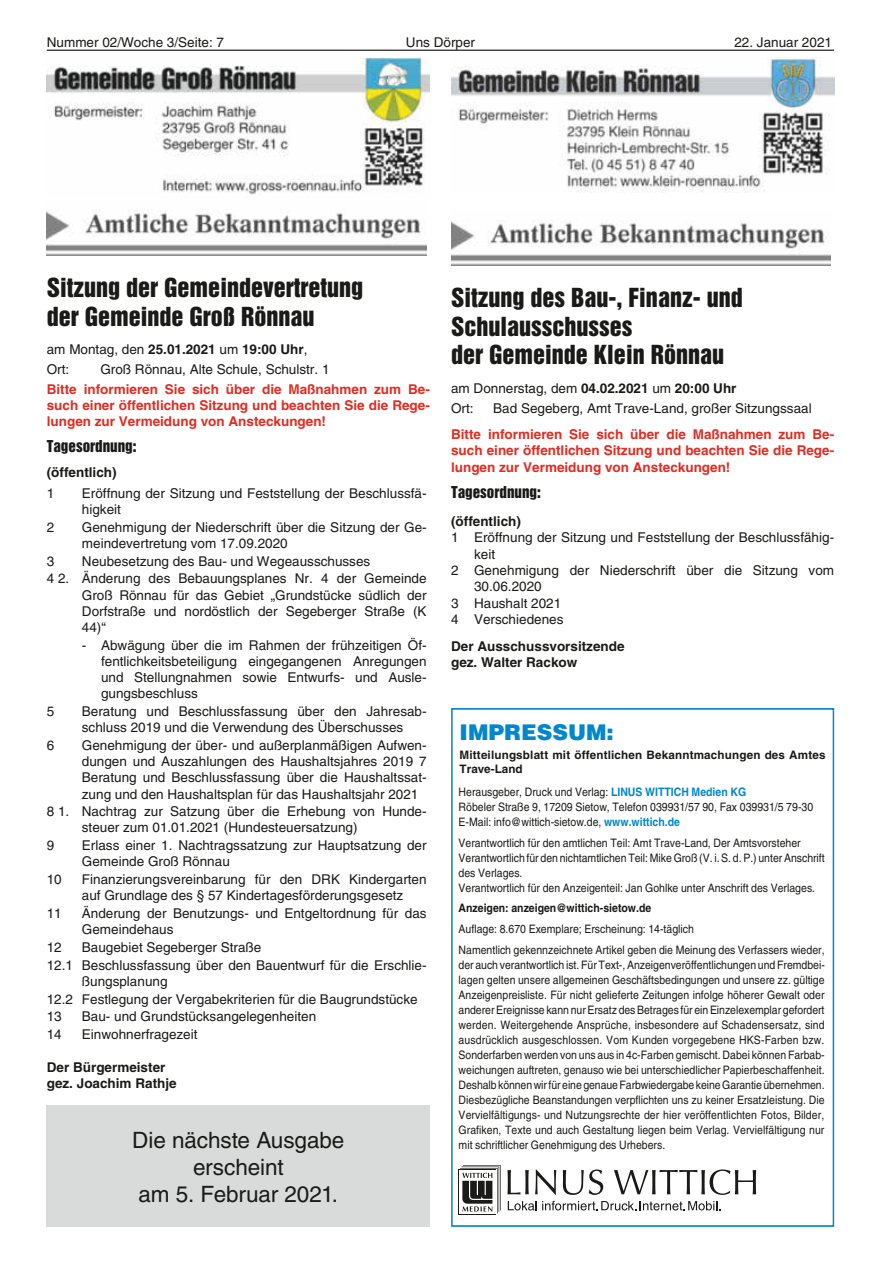
<style>
.page{position:relative;width:881px;height:1263px;background:#fff}
.page>*{position:absolute;margin:0;border:0;box-sizing:border-box;transform-origin:0 0}
.t1{font:24px/28.8px "Helvetica Inserat LT";color:#1a1a18}
.t2{font:22.5px/27px "Helvetica LT";letter-spacing:-.005em;color:#1a1a18;text-align:center}
.t3{font:900 21.6px "Helvetica LT";color:#0087cc}
.t4{font:15px "Helvetica Inserat LT";color:#1a1a18}
.t5{font:13.5px/16.2px "Helvetica LT";color:#1a1a18}
.t6{font:700 13.5px/16.2px "Helvetica LT";color:#e52a20;text-align:justify}
.t7{font:700 13.5px/16.2px "Helvetica LT";color:#1a1a18}
.t8{font:11.7px/15px "Helvetica LT";color:#1a1a18;scale:.9 1}
.t9{font:700 11.7px/14.1px "Helvetica LT";letter-spacing:.015em;color:#1a1a18}
.t10{font:700 11.7px "Helvetica LT";letter-spacing:.015em;color:#1a1a18;scale:.9 1}
.s1{font-weight:700}
.s2{font-weight:700;color:#0087cc}
</style>
<div class="page">
<hr style="left:47px;top:50px;width:786px;height:1px;background:#1a1a18">
<img style="left:451px;top:57px;width:382px;height:135px">
<img style="left:451px;top:220px;width:379px;height:45px">
<img style="left:47px;top:57px;width:382px;height:138px">
<img style="left:47px;top:209px;width:379px;height:46px">
<div style="left:451px;top:708px;width:382px;height:519px;border:2px solid #0087cc"></div>
<svg style="left:507px;top:1170px;width:21px;height:24px"></svg>
<svg style="left:535px;top:1169px;width:21px;height:26px"></svg>
<svg style="left:562px;top:1169px;width:41px;height:26px"></svg>
<svg style="left:614px;top:1169px;width:141px;height:26px"></svg>
<div style="left:458px;top:1169px;width:38px;height:46px;background:#1a1a18"></div>
<div style="left:459px;top:1170px;width:36px;height:44px;background:#fff"></div>
<svg style="left:460px;top:1165px;width:40px;height:48px"></svg>
<svg style="left:507px;top:1201px;width:29px;height:9px"></svg>
<svg style="left:542px;top:1201px;width:178px;height:9px"></svg>
<div style="left:47px;top:1106px;width:382px;height:121px;background:#d9dada"></div>
<p class="t5" style="left:47px;top:34px;width:179px">Nummer 02/Woche 3/Seite: 7</p>
<p class="t5" style="left:406px;top:34px;width:71px">Uns Dörper</p>
<p class="t5" style="left:734px;top:34px;width:99px">22. Januar 2021</p>
<h1 class="t1" style="left:47px;top:273px;width:318px">Sitzung der Gemeindevertretung der Gemeinde Groß Rönnau</h1>
<p class="t5" style="left:47px;top:340px;width:262px;line-height:19.5px">am Montag, den <span class="s1">25.01.2021</span> um <span class="s1">19:00 Uhr</span>,<br>Ort:</p>
<h1 class="t1" style="left:451px;top:283px;width:293px">Sitzung des Bau-, Finanz- und<br>Schulausschusses<br>der Gemeinde Klein Rönnau</h1>
<p class="t5" style="left:451px;top:379px;width:287px;line-height:19.5px">am Donnerstag, dem <span class="s1">04.02.2021</span> um <span class="s1">20:00 Uhr<br></span>Ort:</p>
<p class="t5" style="left:100px;top:361px;width:230px">Groß Rönnau, Alte Schule, Schulstr. 1</p>
<p class="t6" style="left:47px;top:380px;width:384px">Bitte informieren Sie sich über die Maßnahmen zum Be&shy;such einer öffentlichen Sitzung und beachten Sie die Rege&shy;lungen zur Vermeidung von Ansteckungen!</p>
<p class="t4" style="left:47px;top:438px;width:91px">Tagesordnung:</p>
<p class="t7" style="left:47px;top:464px;width:71px">(öffentlich)</p>
<p class="t5" style="left:47px;top:485px;width:9px">1</p>
<p class="t5" style="left:82px;top:485px;width:346px">Eröffnung der Sitzung und Feststellung der Beschlussfä&shy;higkeit</p>
<p class="t5" style="left:47px;top:519px;width:9px">2</p>
<p class="t5" style="left:82px;top:519px;width:346px">Genehmigung der Niederschrift über die Sitzung der Ge&shy;meindevertretung vom 17.09.2020</p>
<p class="t5" style="left:47px;top:553px;width:9px">3</p>
<p class="t5" style="left:493px;top:400px;width:320px">Bad Segeberg, Amt Trave-Land, großer Sitzungssaal</p>
<p class="t6" style="left:451px;top:426px;width:384px">Bitte informieren Sie sich über die Maßnahmen zum Be&shy;such einer öffentlichen Sitzung und beachten Sie die Rege&shy;lungen zur Vermeidung von Ansteckungen!</p>
<p class="t4" style="left:451px;top:483px;width:91px">Tagesordnung:</p>
<p class="t7" style="left:451px;top:513px;width:71px">(öffentlich)</p>
<p class="t5" style="left:451px;top:530px;width:384px">1 Eröffnung der Sitzung und Feststellung der Beschlussfähig-</p>
<p class="t5" style="left:474px;top:546px;width:23px">keit</p>
<p class="t5" style="left:451px;top:562px;width:384px">2 Genehmigung der Niederschrift über die Sitzung vom</p>
<p class="t5" style="left:474px;top:578px;width:69px">30.06.2020</p>
<p class="t5" style="left:451px;top:595px;width:112px">3 Haushalt 2021</p>
<p class="t5" style="left:451px;top:611px;width:114px">4 Verschiedenes</p>
<p class="t7" style="left:451px;top:637px;width:175px">Der Ausschussvorsitzende gez. Walter Rackow</p>
<p class="t5" style="left:47px;top:552px;width:381px;line-height:17.7px;text-indent:35px">Neubesetzung des Bau- und Wegeausschusses<br>4 2. Änderung des Bebauungsplanes Nr. 4 der Gemeinde</p>
<p class="t5" style="left:82px;top:587px;width:346px;text-align:justify">Groß Rönnau für das Gebiet „Grundstücke südlich der Dorfstraße und nordöstlich der Segeberger Straße (K 44)“</p>
<p class="t5" style="left:101px;top:637px;width:327px;text-align:justify;text-indent:-19px">- Abwägung über die im Rahmen der frühzeitigen Öf&shy;fentlichkeitsbeteiligung eingegangenen Anregungen und Stellungnahmen sowie Entwurfs- und Ausle&shy;gungsbeschluss</p>
<p class="t5" style="left:47px;top:703px;width:9px">5</p>
<p class="t5" style="left:82px;top:703px;width:346px">Beratung und Beschlussfassung über den Jahresab&shy;schluss 2019 und die Verwendung des Überschusses</p>
<p class="t5" style="left:47px;top:737px;width:9px">6</p>
<p class="t5" style="left:82px;top:737px;width:346px;text-align:justify">Genehmigung der über- und außerplanmäßigen Aufwen&shy;dungen und Auszahlungen des Haushaltsjahres 2019 7<br>Beratung und Beschlussfassung über die Haushaltssat&shy;zung und den Haushaltsplan für das Haushaltsjahr 2021</p>
<p class="t5" style="left:82px;top:803px;width:346px;text-indent:-35px">8 1. Nachtrag zur Satzung über die Erhebung von Hunde&shy;steuer zum 01.01.2021 (Hundesteuersatzung)</p>
<p class="t5" style="left:47px;top:837px;width:9px">9</p>
<p class="t5" style="left:82px;top:837px;width:346px">Erlass einer 1. Nachtragssatzung zur Hauptsatzung der<br>Gemeinde Groß Rönnau</p>
<p class="t5" style="left:47px;top:871px;width:17px">10</p>
<p class="t5" style="left:82px;top:871px;width:346px">Finanzierungsvereinbarung für den DRK Kindergarten auf Grundlage des § 57 Kindertagesförderungsgesetz</p>
<p class="t5" style="left:47px;top:905px;width:17px">11</p>
<p class="t5" style="left:82px;top:905px;width:346px">Änderung der Benutzungs- und Entgeltordnung für das<br>Gemeindehaus</p>
<p class="t5" style="left:47px;top:939px;width:17px">12</p>
<h3 class="t3" style="left:459px;top:718px;width:156px">IMPRESSUM:</h3>
<p class="t9" style="left:459px;top:748px;width:367px">Mitteilungsblatt mit öffentlichen Bekanntmachungen des Amtes<br>Trave-Land</p>
<p class="t8" style="left:458px;top:784px;width:395px">Herausgeber, Druck und Verlag: <span class="s2">LINUS WITTICH Medien KG<br></span>Röbeler Straße 9, 17209 Sietow, Telefon 039931/57 90, Fax 039931/5 79-30<br>E-Mail: info@wittich-sietow.de, <span class="s2">www.wittich.de</span></p>
<p class="t8" style="left:458px;top:836px;width:408px">Verantwortlich für den amtlichen Teil: Amt Trave-Land, Der Amtsvorsteher Verantwortlich für den nichtamtlichen Teil: Mike Groß (V. i. S. d. P.) unter Anschrift des Verlages.<br>Verantwortlich für den Anzeigenteil: Jan Gohlke unter Anschrift des Verlages.</p>
<p class="t10" style="left:458px;top:901px;width:215px">Anzeigen: anzeigen@wittich-sietow.de</p>
<p class="t8" style="left:458px;top:917px;width:408px;line-height:21.6px">Auflage: 8.670 Exemplare; Erscheinung: 14-täglich<br>Namentlich gekennzeichnete Artikel geben die Meinung des Verfassers wieder,</p>
<p class="t8" style="left:458px;top:957px;width:408px;text-align:justify">der auch verantwortlich ist. Für Text-, Anzeigenveröffentlichungen und Fremdbei&shy;lagen gelten unsere allgemeinen Geschäftsbedingungen und unsere zz. gültige Anzeigenpreisliste. Für nicht gelieferte Zeitungen infolge höherer Gewalt oder anderer Ereignisse kann nur Ersatz des Betrages für ein Einzelexemplar gefordert werden. Weitergehende Ansprüche, insbesondere auf Schadensersatz, sind ausdrücklich ausgeschlossen. Vom Kunden vorgegebene HKS-Farben bzw.<br>Sonderfarben werden von uns aus in 4c-Farben gemischt. Dabei können Farbab&shy;weichungen auftreten, genauso wie bei unterschiedlicher Papierbeschaffenheit.<br>Deshalb können wir für eine genaue Farbwiedergabe keine Garantie übernehmen.<br>Diesbezügliche Beanstandungen verpflichten uns zu keiner Ersatzleistung. Die Vervielfältigungs- und Nutzungsrechte der hier veröffentlichten Fotos, Bilder, Grafiken, Texte und auch Gestaltung liegen beim Verlag. Vervielfältigung nur</p>
<p class="t5" style="left:47px;top:938px;width:381px;line-height:17.7px;text-indent:35px">Baugebiet Segeberger Straße<br>12.1 Beschlussfassung über den Bauentwurf für die Erschlie-</p>
<p class="t5" style="left:47px;top:972px;width:372px;line-height:17.7px;text-indent:35px">ßungsplanung<br>12.2 Festlegung der Vergabekriterien für die Baugrundstücke<br>13</p>
<p class="t5" style="left:82px;top:1008px;width:236px">Bau- und Grundstücksangelegenheiten</p>
<p class="t5" style="left:47px;top:1026px;width:17px">14</p>
<p class="t5" style="left:82px;top:1026px;width:117px">Einwohnerfragezeit</p>
<p class="t7" style="left:47px;top:1059px;width:131px">Der Bürgermeister gez. Joachim Rathje</p>
<h2 class="t2" style="left:132px;top:1126px;width:214px">Die nächste Ausgabe</h2>
<p class="t8" style="left:458px;top:1138px;width:231px">mit schriftlicher Genehmigung des Urhebers.</p>
<h2 class="t2" style="left:138px;top:1153px;width:201px">erscheint<br>am 5. Februar 2021.</h2>
</div>
